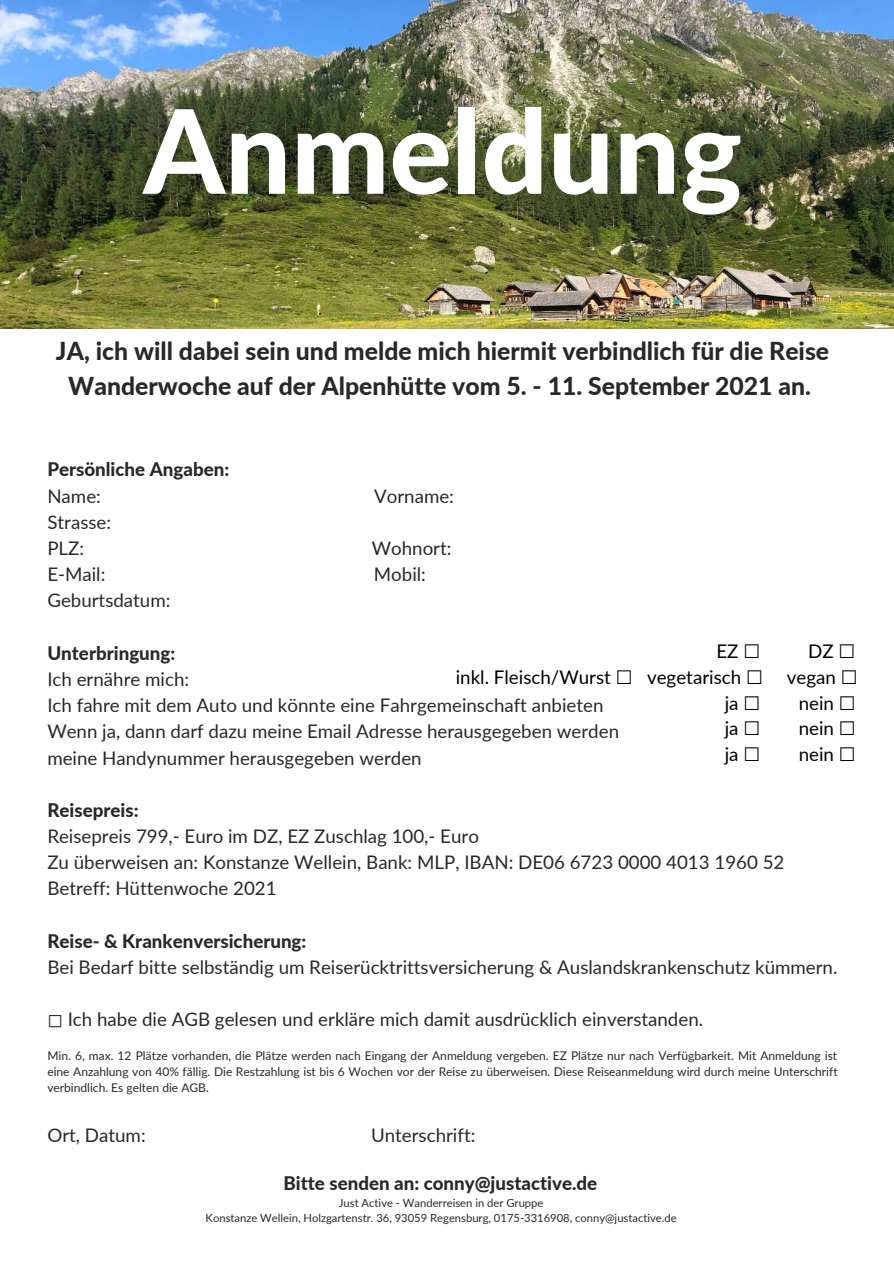
<style>
.page{position:relative;width:894px;height:1264px;background:#fff}
.page>*{position:absolute;margin:0;border:0;box-sizing:border-box;transform-origin:0 0}
.t1{font:800 116.4px "Lato Latin";color:#fff}
.t2{font:800 24.75px/34.7px "Lato";color:#282828;text-align:center}
.t3{font:18.75px/26.2px "Lato";color:#282828}
.t4{font:800 18.75px "Lato";color:#282828}
.t5{font:18.75px "Lato";color:#000}
.t6{font:12px/15.9px "Lato";color:#282828;text-align:justify}
.t7{font:11.25px "Lato";color:#282828}
.s1{font-family:"DejaVu Sans"}
</style>
<div class="page">
<img style="left:0;top:0;width:893px;height:329px">
<h1 class="t1" style="left:143px;top:100px;width:600px">Anmeldung</h1>
<h2 class="t2" style="left:56px;top:333px;width:774px">JA, ich will dabei sein und melde mich hiermit verbindlich für die Reise<br>Wanderwoche auf der Alpenhütte vom 5. - 11. September 2021 an.</h2>
<p class="t4" style="left:47px;top:458px;width:183px">Persönliche Angaben:</p>
<p class="t3" style="left:47px;top:482px;width:55px">Name:</p>
<p class="t3" style="left:374px;top:482px;width:81px">Vorname:</p>
<p class="t3" style="left:47px;top:508px;width:65px">Strasse:</p>
<p class="t3" style="left:47px;top:534px;width:38px">PLZ:</p>
<p class="t3" style="left:371px;top:534px;width:81px">Wohnort:</p>
<p class="t3" style="left:47px;top:561px;width:60px">E-Mail:</p>
<p class="t3" style="left:374px;top:561px;width:54px">Mobil:</p>
<p class="t3" style="left:47px;top:587px;width:125px">Geburtsdatum:</p>
<p class="t5" style="left:716px;top:639px;width:45px">EZ <span class="s1">☐</span></p>
<p class="t5" style="left:808px;top:639px;width:49px">DZ <span class="s1">☐</span></p>
<p class="t5" style="left:455px;top:665px;width:308px">inkl. Fleisch/Wurst <span class="s1">☐</span> vegetarisch <span class="s1">☐</span></p>
<p class="t5" style="left:786px;top:665px;width:72px">vegan <span class="s1">☐</span></p>
<p class="t5" style="left:724px;top:691px;width:37px">ja <span class="s1">☐</span></p>
<p class="t5" style="left:798px;top:691px;width:58px">nein <span class="s1">☐</span></p>
<p class="t5" style="left:724px;top:717px;width:37px">ja <span class="s1">☐</span></p>
<p class="t5" style="left:798px;top:717px;width:58px">nein <span class="s1">☐</span></p>
<p class="t5" style="left:724px;top:743px;width:37px">ja <span class="s1">☐</span></p>
<p class="t5" style="left:798px;top:743px;width:58px">nein <span class="s1">☐</span></p>
<p class="t4" style="left:47px;top:641px;width:129px">Unterbringung:</p>
<p class="t3" style="left:47px;top:665px;width:557px">Ich ernähre mich:<br>Ich fahre mit dem Auto und könnte eine Fahrgemeinschaft anbieten</p>
<p class="t3" style="left:47px;top:744px;width:376px">meine Handynummer herausgegeben werden</p>
<p class="t3" style="left:47px;top:718px;width:573px">Wenn ja, dann darf dazu meine Email Adresse herausgegeben werden</p>
<p class="t4" style="left:47px;top:798px;width:93px">Reisepreis:</p>
<p class="t3" style="left:47px;top:822px;width:738px">Reisepreis 799,- Euro im DZ, EZ Zuschlag 100,- Euro<br>Zu überweisen an: Konstanze Wellein, Bank: MLP, IBAN: DE06 6723 0000 4013 1960 52<br>Betreff: Hüttenwoche 2021</p>
<p class="t4" style="left:47px;top:929px;width:260px">Reise- &amp; Krankenversicherung:</p>
<p class="t3" style="left:47px;top:953px;width:791px">Bei Bedarf bitte selbständig um Reiserücktrittsversicherung &amp; Auslandskrankenschutz kümmern.</p>
<p class="t3" style="left:47px;top:1005px;width:657px"><span class="s1">◻</span> Ich habe die AGB gelesen und erkläre mich damit ausdrücklich einverstanden.</p>
<p class="t6" style="left:47px;top:1047px;width:791px">Min. 6, max. 12 Plätze vorhanden, die Plätze werden nach Eingang der Anmeldung vergeben. EZ Plätze nur nach Verfügbarkeit. Mit Anmeldung ist eine Anzahlung von 40% fällig. Die Restzahlung ist bis 6 Wochen vor der Reise zu überweisen. Diese Reiseanmeldung wird durch meine Unterschrift verbindlich. Es gelten die AGB.</p>
<p class="t3" style="left:47px;top:1121px;width:100px">Ort, Datum:</p>
<p class="t3" style="left:371px;top:1121px;width:106px">Unterschrift:</p>
<p class="t4" style="left:283px;top:1171px;width:315px">Bitte senden an: conny@justactive.de</p>
<p class="t7" style="left:339px;top:1195px;width:206px">Just Active - Wanderreisen in der Gruppe</p>
<p class="t7" style="left:205px;top:1210px;width:472px">Konstanze Wellein, Holzgartenstr. 36, 93059 Regensburg, 0175-3316908, conny@justactive.de</p>
</div>
